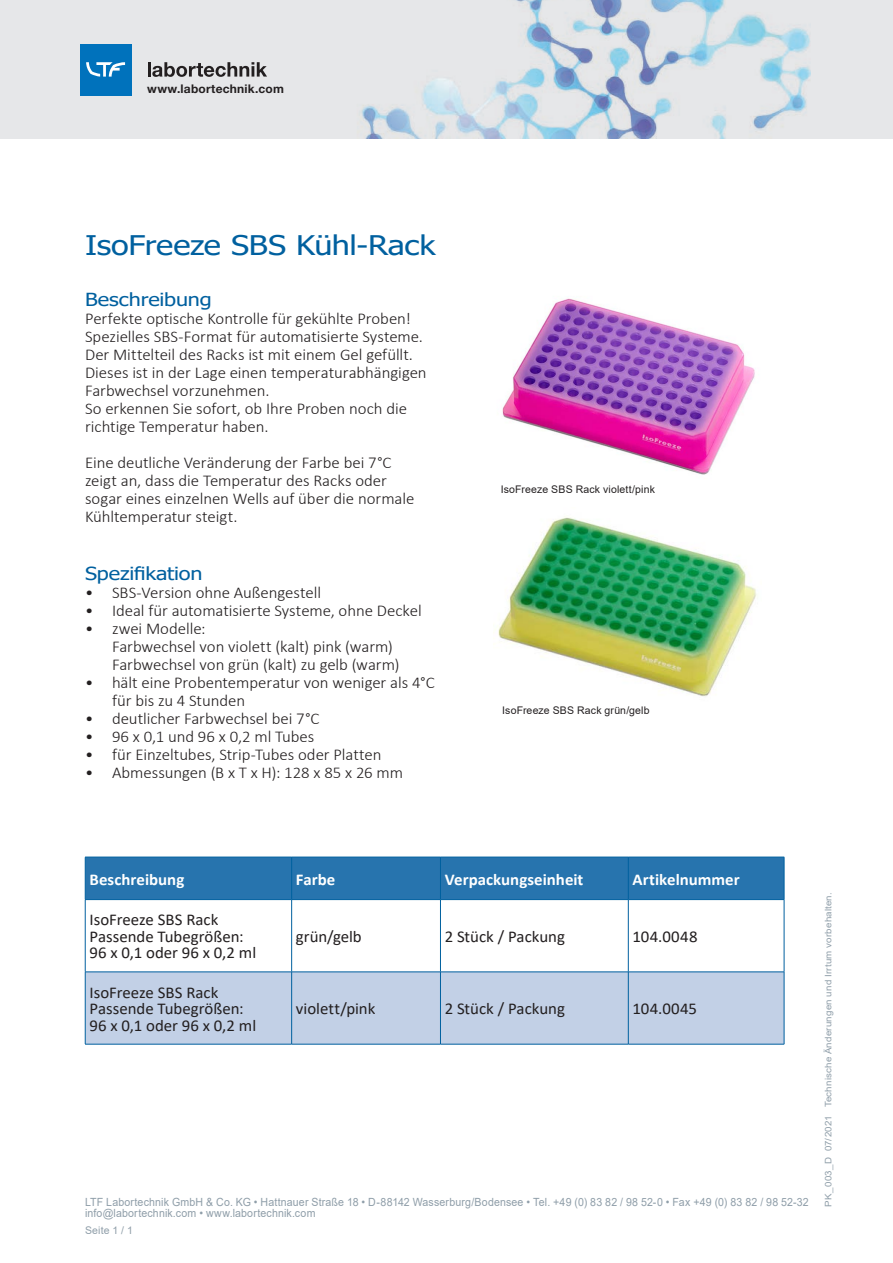
<style>
.page{position:relative;width:893px;height:1263px;background:#fff}
.page>*{position:absolute;margin:0;border:0;box-sizing:border-box;transform-origin:0 0}
.Headline{font:27px "Tahoma";letter-spacing:-.01em;color:#00609f;scale:1.2 1}
.Subline{font:18px "Tahoma";letter-spacing:-.005em;color:#00609f;scale:1.2 1}
.Body{font:18px "Tahoma";letter-spacing:-.005em;color:#00609f;scale:1.2 1}
.Body-2{font:300 16.5px/18px "Calibri";letter-spacing:-.005em;color:#231f20}
.t1{font:16.5px/16.5px "Calibri";color:#231f20}
.Body-3{font:700 16.5px "Calibri";color:#fff}
.t2{font:700 12px "Helvetica Neue LT Std";letter-spacing:.015em;color:#231f20}
.t3{font:11.25px/11.2px "Arial";letter-spacing:.015em;color:#8f9ea9;scale:.94 1}
.t4{font:10.5px "Arial";letter-spacing:.015em;color:#231f20}
.t5{font:10.5px "Arial";letter-spacing:.015em;color:#8f9ea9}
.t6{font:9px "Arial";letter-spacing:.02em;color:#8f9ea9;scale:1.08 1}
</style>
<div class="page">
<div style="left:0;top:0;width:893px;height:139px;background:#e6e7e9"></div>
<img style="left:361px;top:0;width:449px;height:139px">
<hr style="left:148px;top:62px;width:3px;height:15px;background:#231f20">
<svg style="left:152px;top:62px;width:115px;height:15px"></svg>
<div style="left:80px;top:44px;width:51px;height:51px;background:#0072bc"></div>
<svg style="left:86px;top:62px;width:39px;height:15px"></svg>
<img style="left:502px;top:298px;width:253px;height:177px">
<div style="left:86px;top:858px;width:698px;height:41px;background:#2774ae"></div>
<div style="left:86px;top:973px;width:698px;height:71px;background:#c2d0e6"></div>
<hr style="left:85px;top:857px;width:207px;height:1px;background:#00609f">
<hr style="left:85px;top:857px;width:1px;height:42px;background:#00609f">
<hr style="left:292px;top:857px;width:148px;height:1px;background:#00609f">
<hr style="left:291px;top:857px;width:1px;height:42px;background:#00609f">
<hr style="left:440px;top:857px;width:188px;height:1px;background:#00609f">
<hr style="left:440px;top:857px;width:1px;height:42px;background:#00609f">
<hr style="left:628px;top:857px;width:156px;height:1px;background:#00609f">
<hr style="left:628px;top:857px;width:1px;height:42px;background:#00609f">
<hr style="left:784px;top:857px;width:1px;height:42px;background:#00609f">
<hr style="left:85px;top:899px;width:207px;height:1px;background:#00609f">
<hr style="left:85px;top:900px;width:1px;height:72px;background:#00609f">
<hr style="left:292px;top:899px;width:148px;height:1px;background:#00609f">
<hr style="left:291px;top:900px;width:1px;height:72px;background:#00609f">
<hr style="left:440px;top:899px;width:188px;height:1px;background:#00609f">
<hr style="left:440px;top:900px;width:1px;height:72px;background:#00609f">
<hr style="left:628px;top:899px;width:156px;height:1px;background:#00609f">
<hr style="left:628px;top:900px;width:1px;height:72px;background:#00609f">
<hr style="left:784px;top:900px;width:1px;height:72px;background:#00609f">
<hr style="left:85px;top:972px;width:207px;height:1px;background:#00609f">
<hr style="left:85px;top:972px;width:1px;height:72px;background:#00609f">
<hr style="left:292px;top:972px;width:148px;height:1px;background:#00609f">
<hr style="left:291px;top:972px;width:1px;height:72px;background:#00609f">
<hr style="left:440px;top:972px;width:188px;height:1px;background:#00609f">
<hr style="left:440px;top:972px;width:1px;height:72px;background:#00609f">
<hr style="left:628px;top:972px;width:156px;height:1px;background:#00609f">
<hr style="left:628px;top:972px;width:1px;height:72px;background:#00609f">
<hr style="left:784px;top:972px;width:1px;height:72px;background:#00609f">
<hr style="left:85px;top:1044px;width:207px;height:1px;background:#00609f">
<hr style="left:292px;top:1044px;width:148px;height:1px;background:#00609f">
<hr style="left:440px;top:1044px;width:188px;height:1px;background:#00609f">
<hr style="left:628px;top:1044px;width:156px;height:1px;background:#00609f">
<img style="left:497px;top:516px;width:260px;height:181px">
<p class="t2" style="left:147px;top:81px;width:138px">www.labortechnik.com</p>
<p class="Headline" style="left:85px;top:227px;width:294px">IsoFreeze SBS Kühl-Rack</p>
<p class="Body" style="left:85px;top:287px;width:107px">Beschreibung</p>
<p class="Body-2" style="left:85px;top:309px;width:343px">Perfekte optische Kontrolle für gekühlte Proben!<br>Spezielles SBS-Format für automatisierte Systeme.<br>Der Mittelteil des Racks ist mit einem Gel gefüllt.<br>Dieses ist in der Lage einen temperaturabhängigen Farbwechsel vorzunehmen.<br>So erkennen Sie sofort, ob Ihre Proben noch die richtige Temperatur haben.</p>
<p class="Body-2" style="left:85px;top:453px;width:331px">Eine deutliche Veränderung der Farbe bei 7°C zeigt an, dass die Temperatur des Racks oder sogar eines einzelnen Wells auf über die normale Kühltemperatur steigt.</p>
<p class="Subline" style="left:85px;top:561px;width:99px">Spezifikation</p>
<p class="Body-2" style="left:85px;top:583px;width:238px">• SBS-Version ohne Außengestell</p>
<p class="Body-2" style="left:85px;top:601px;width:338px">• Ideal für automatisierte Systeme, ohne Deckel</p>
<p class="Body-2" style="left:112px;top:619px;width:289px;text-indent:-27px">• zwei Modelle:<br>Farbwechsel von violett (kalt) pink (warm)<br>Farbwechsel von grün (kalt) zu gelb (warm)</p>
<p class="Body-2" style="left:112px;top:673px;width:324px;text-indent:-27px">• hält eine Probentemperatur von weniger als 4°C für bis zu 4 Stunden</p>
<p class="Body-2" style="left:85px;top:709px;width:236px">• deutlicher Farbwechsel bei 7°C</p>
<p class="Body-2" style="left:85px;top:727px;width:231px">• 96 x 0,1 und 96 x 0,2 ml Tubes</p>
<p class="Body-2" style="left:85px;top:745px;width:298px">• für Einzeltubes, Strip-Tubes oder Platten</p>
<p class="Body-2" style="left:85px;top:763px;width:319px">• Abmessungen (B x T x H): 128 x 85 x 26 mm</p>
<p class="t4" style="left:501px;top:482px;width:156px">IsoFreeze SBS Rack violett/pink</p>
<p class="t4" style="left:502px;top:703px;width:149px">IsoFreeze SBS Rack grün/gelb</p>
<p class="Body-3" style="left:89px;top:867px;width:96px">Beschreibung</p>
<p class="Body-3" style="left:296px;top:867px;width:41px">Farbe</p>
<p class="Body-3" style="left:445px;top:867px;width:140px">Verpackungseinheit</p>
<p class="Body-3" style="left:633px;top:867px;width:109px">Artikelnummer</p>
<p class="t1" style="left:89px;top:911px;width:168px">IsoFreeze SBS Rack<br>Passende Tubegrößen:<br>96 x 0,1 oder 96 x 0,2 ml</p>
<p class="t1" style="left:296px;top:928px;width:67px">grün/gelb</p>
<p class="t1" style="left:445px;top:928px;width:122px">2 Stück / Packung</p>
<p class="t1" style="left:633px;top:928px;width:66px">104.0048</p>
<p class="t1" style="left:89px;top:983px;width:168px">IsoFreeze SBS Rack<br>Passende Tubegrößen:<br>96 x 0,1 oder 96 x 0,2 ml</p>
<p class="t1" style="left:296px;top:1000px;width:81px">violett/pink</p>
<p class="t1" style="left:445px;top:1000px;width:122px">2 Stück / Packung</p>
<p class="t1" style="left:633px;top:1000px;width:66px">104.0045</p>
<p class="t3" style="left:85px;top:1196px;width:771px">LTF Labortechnik GmbH &amp; Co. KG • Hattnauer Straße 18 • D-88142 Wasserburg/Bodensee • Tel. +49 (0) 83 82 / 98 52-0 • Fax +49 (0) 83 82 / 98 52-32 info@labortechnik.com • www.labortechnik.com</p>
<p class="t5" style="left:85px;top:1223px;width:49px">Seite 1 / 1</p>
<p class="t6" style="left:822px;top:1206px;width:293px;rotate:-90deg">PK_003_D 07/2021 Technische Änderungen und Irrtum vorbehalten.</p>
</div>
